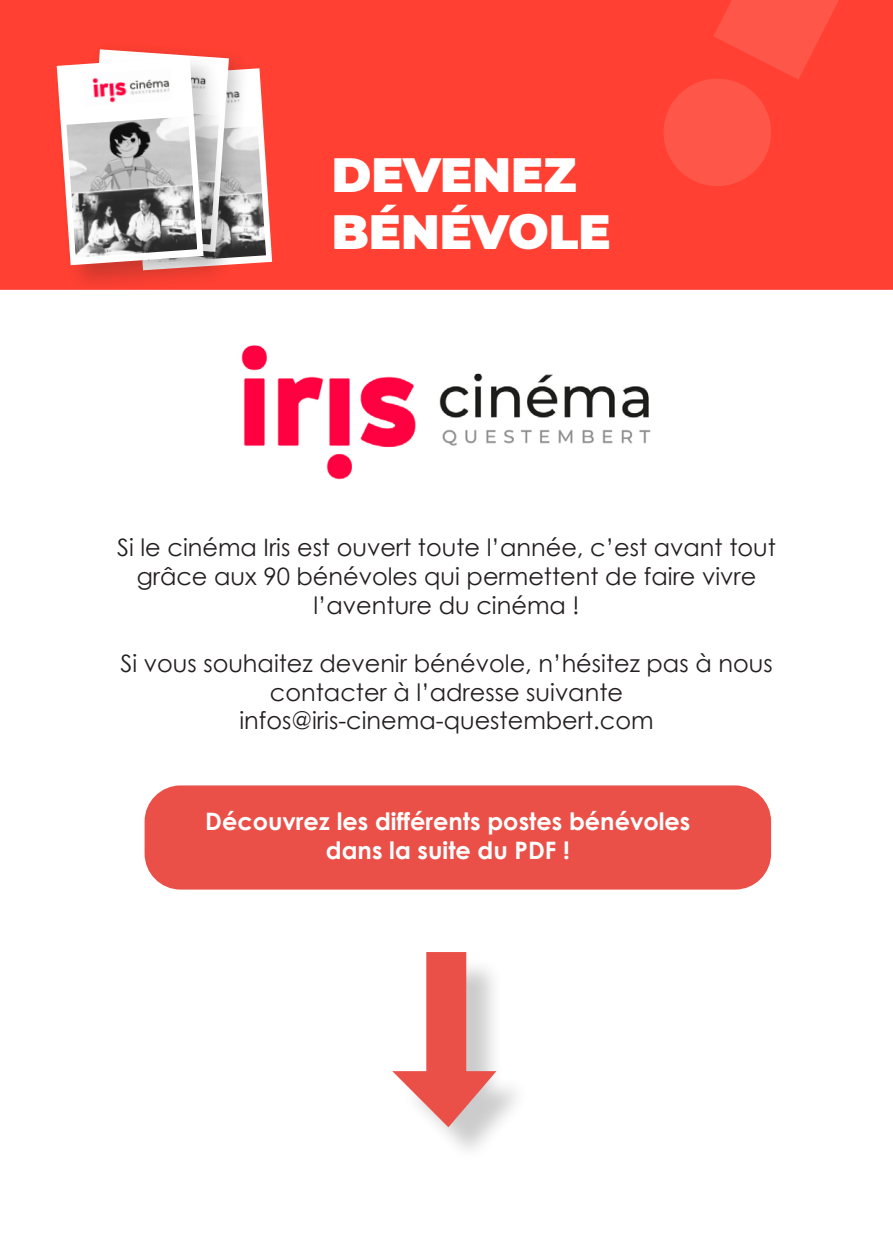
<style>
.page{position:relative;width:893px;height:1259px;background:#fff}
.page>*{position:absolute;margin:0;border:0;box-sizing:border-box;transform-origin:0 0}
.t1{font:900 48px/57.6px "Montserrat";color:#fff}
.t2{font:24px/28.8px "Century Gothic";color:#231f20;text-align:center}
.t3{font:700 24px/28.8px "Century Gothic";color:#fff;text-align:center}
</style>
<div class="page">
<div style="left:145px;top:785px;width:626px;height:104px;background:#ea5048;border-radius:36px"></div>
<div style="left:0;top:0;width:893px;height:290px;background:#ff4032"></div>
<svg style="left:656px;top:0;width:237px;height:193px;background:#ff473a"></svg>
<div style="left:77px;top:40px;width:174px;height:233px;background:#ff4032"></div>
<div style="left:52px;top:52px;width:180px;height:242px;background:#231f20;opacity:.23"></div>
<svg style="left:57px;top:49px;width:215px;height:221px"></svg>
<img style="left:67px;top:116px;width:130px;height:142px">
<img style="left:83px;top:68px;width:90px;height:38px">
<div style="left:400px;top:956px;width:131px;height:207px;background:#231f20;opacity:.23"></div>
<svg style="left:392px;top:952px;width:104px;height:175px"></svg>
<img style="left:241px;top:344px;width:410px;height:136px">
<p class="t1" style="left:332px;top:143px;width:280px">DEVENEZ<br>BÉNÉVOLE</p>
<p class="t2" style="left:117px;top:533px;width:660px">Si le cinéma Iris est ouvert toute l’année, c’est avant tout grâce aux 90 bénévoles qui permettent de faire vivre l’aventure du cinéma !</p>
<p class="t2" style="left:120px;top:648px;width:654px">Si vous souhaitez devenir bénévole, n’hésitez pas à nous contacter à l’adresse suivante infos@iris-cinema-questembert.com</p>
<p class="t3" style="left:205px;top:806px;width:487px">Découvrez les différents postes bénévoles dans la suite du PDF !</p>
</div>
